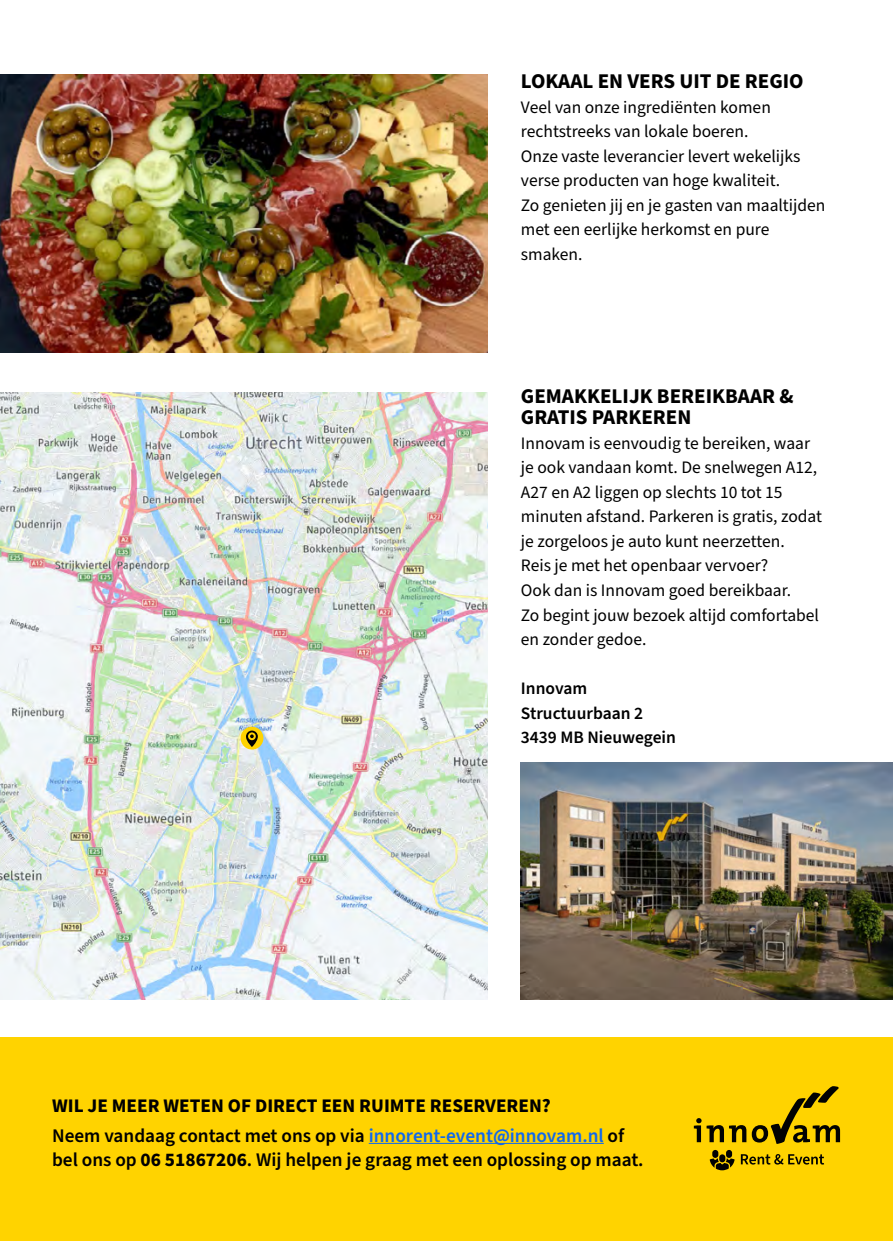
<style>
.page{position:relative;width:893px;height:1241px;background:#fff}
.page>*{position:absolute;margin:0;border:0;box-sizing:border-box;transform-origin:0 0}
.t1{font:700 21px/21px "Source Sans Pro";color:#000}
.t2{font:700 19.25px/29.4px "Source Sans Pro";color:#000}
.t3{font:600 19.25px "Source Sans Pro";color:#000}
.t4{font:17.5px/24.5px "Source Sans Pro";color:#000}
.t5{font:600 17.5px/24.5px "Source Sans Pro";color:#000}
.s1{font-weight:600}
.s2{font-weight:600;color:#1068ed}
.s3{font-weight:700}
</style>
<div class="page">
<img style="left:0;top:74px;width:488px;height:278px">
<img style="left:0;top:393px;width:488px;height:606px">
<div style="left:241px;top:726px;width:22px;height:23px;background:#ffd300;border-radius:50%"></div>
<svg style="left:246px;top:730px;width:12px;height:16px"></svg>
<img style="left:521px;top:762px;width:372px;height:237px">
<div style="left:0;top:1037px;width:893px;height:203px;background:#ffd300"></div>
<hr style="left:369px;top:1142px;width:235px;height:1px;background:#1068ed">
<svg style="left:694px;top:1118px;width:52px;height:23px"></svg>
<svg style="left:752px;top:1086px;width:88px;height:57px"></svg>
<svg style="left:741px;top:1154px;width:83px;height:10px"></svg>
<svg style="left:710px;top:1149px;width:25px;height:21px"></svg>
<p class="t1" style="left:521px;top:71px;width:284px">LOKAAL EN VERS UIT DE REGIO</p>
<p class="t4" style="left:521px;top:95px;width:306px">Veel van onze ingrediënten komen rechtstreeks van lokale boeren.<br>Onze vaste leverancier levert wekelijks verse producten van hoge kwaliteit.<br>Zo genieten jij en je gasten van maaltijden met een eerlijke herkomst en pure smaken.</p>
<p class="t1" style="left:521px;top:386px;width:274px">GEMAKKELIJK BEREIKBAAR &amp;<br>GRATIS PARKEREN</p>
<p class="t4" style="left:521px;top:431px;width:303px">Innovam is eenvoudig te bereiken, waar je ook vandaan komt. De snelwegen A12, A27 en A2 liggen op slechts 10 tot 15 minuten afstand. Parkeren is gratis, zodat je zorgeloos je auto kunt neerzetten.<br>Reis je met het openbaar vervoer?<br>Ook dan is Innovam goed bereikbaar.<br>Zo begint jouw bezoek altijd comfortabel en zonder gedoe.</p>
<p class="t5" style="left:521px;top:676px;width:157px">Innovam<br>Structuurbaan 2<br>3439 MB Nieuwegein</p>
<p class="t2" style="left:52px;top:1091px;width:574px">WIL JE MEER WETEN OF DIRECT EEN RUIMTE RESERVEREN?<br><span class="s1">Neem vandaag contact met ons op via</span> <span class="s2">innorent-event@innovam.nl</span> <span class="s1">of</span></p>
<p class="t3" style="left:52px;top:1146px;width:593px">bel ons op <span class="s3">06 51867206</span>. Wij helpen je graag met een oplossing op maat.</p>
</div>
